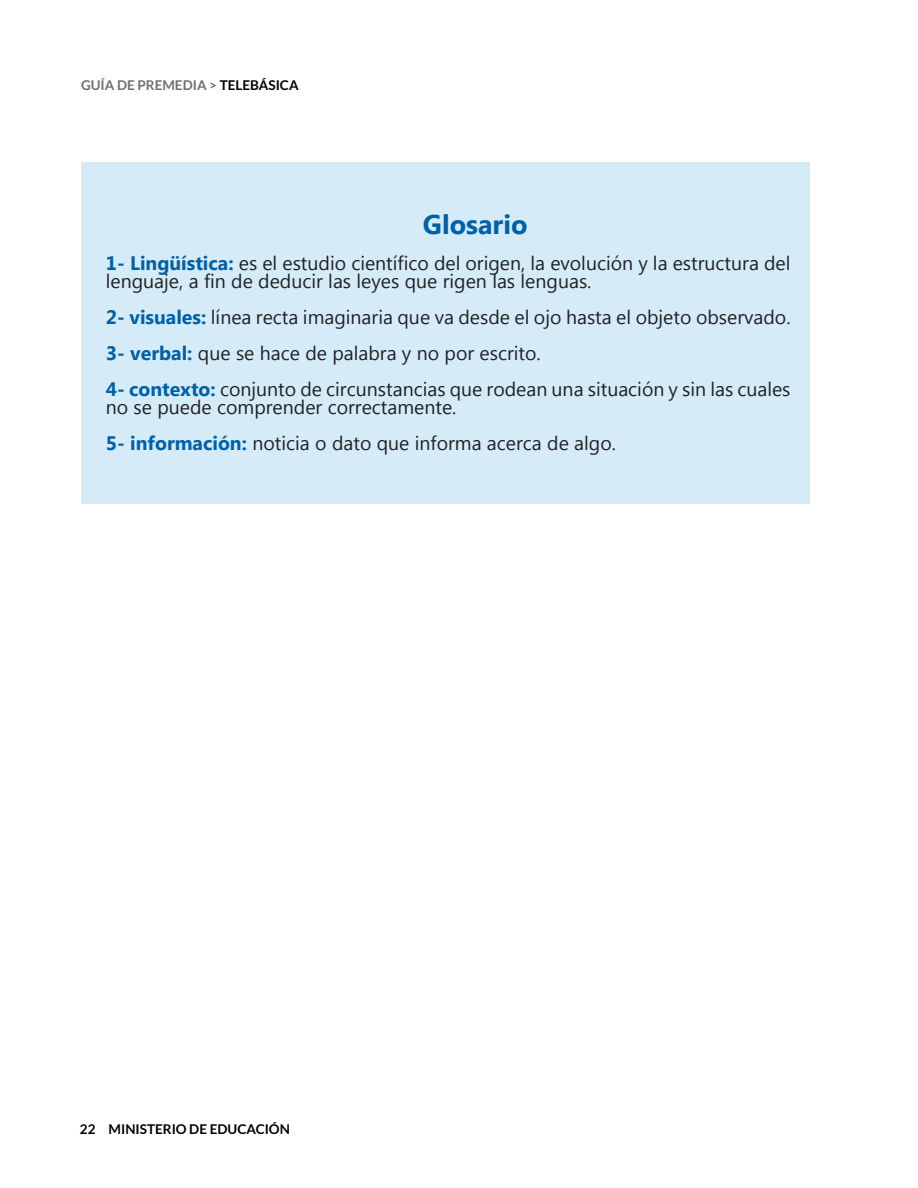
<style>
.page{position:relative;width:918px;height:1188px;background:#fff}
.page>*{position:absolute;margin:0;border:0;box-sizing:border-box;transform-origin:0 0}
.t1{font:700 27px "Microsoft Tai Le";color:#0060a8}
.t2{font:19.5px/36px "Microsoft Tai Le";color:#202124}
.t3{font:700 13.5px "Lato";color:#706f6f}
.t4{font:700 13.5px "Lato";color:#000}
.s1{color:#000}
.s2{font-weight:700;color:#0060a8}
</style>
<div class="page">
<div style="left:81px;top:162px;width:729px;height:341px;background:#d5ecf8"></div>
<p class="t3" style="left:81px;top:77px;width:219px">GUÍA DE PREMEDIA &gt; <span class="s1">TELEBÁSICA</span></p>
<h1 class="t1" style="left:423px;top:209px;width:106px">Glosario</h1>
<p class="t2" style="left:106px;top:255px;width:686px;line-height:18px"><span class="s2">1- Lingüística:</span> es el estudio científico del origen, la evolución y la estructura del lenguaje, a fin de deducir las leyes que rigen las lenguas.</p>
<p class="t2" style="left:106px;top:300px;width:686px"><span class="s2">2- visuales:</span> línea recta imaginaria que va desde el ojo hasta el objeto observado.<br><span class="s2">3- verbal:</span> que se hace de palabra y no por escrito.<br><span class="s2">4- contexto:</span> conjunto de circunstancias que rodean una situación y sin las cuales</p>
<p class="t2" style="left:106px;top:390px;width:512px">no se puede comprender correctamente.<br><span class="s2">5- información:</span> noticia o dato que informa acerca de algo.</p>
<p class="t4" style="left:80px;top:1121px;width:212px">22 MINISTERIO DE EDUCACIÓN</p>
</div>
